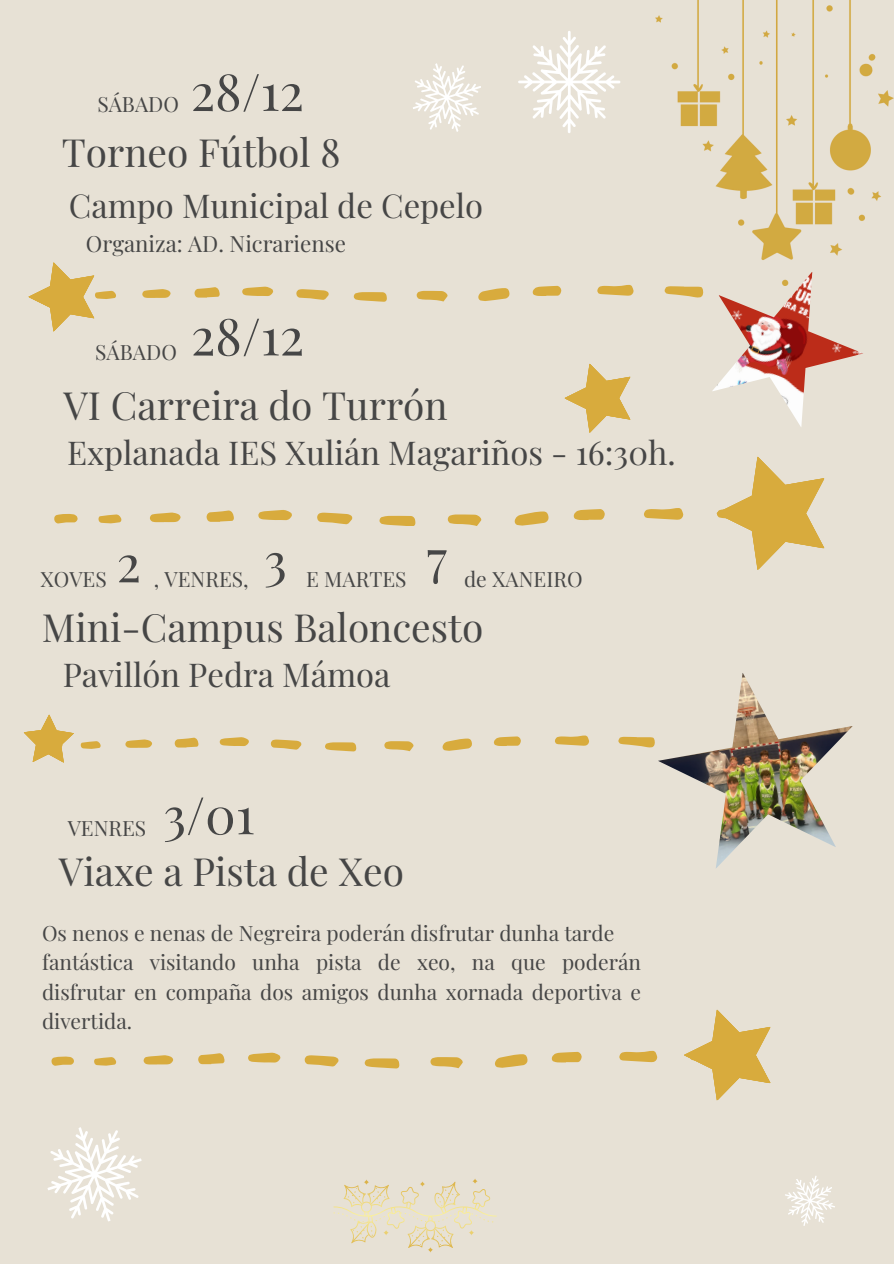
<style>
.page{position:relative;width:894px;height:1264px;background:#fff}
.page>*{position:absolute;margin:0;border:0;box-sizing:border-box;transform-origin:0 0}
.t1{font:51px "Playfair Display";color:#464646}
.t2{font:38.85px "Playfair Display";color:#464646}
.t3{font:32.85px "Playfair Display";color:#464646}
.t4{font:22.35px "Playfair Display";color:#464646}
.t5{font:21px/29.2px "Playfair Display";color:#464646;text-align:justify}
</style>
<div class="page">
<div style="left:0;top:0;width:893px;height:1263px;background:#e7e1d5"></div>
<svg style="left:518px;top:31px;width:102px;height:102px"></svg>
<svg style="left:564px;top:363px;width:67px;height:70px"></svg>
<svg style="left:413px;top:63px;width:68px;height:69px"></svg>
<svg style="left:664px;top:286px;width:39px;height:11px"></svg>
<svg style="left:478px;top:288px;width:32px;height:13px"></svg>
<svg style="left:597px;top:285px;width:36px;height:11px"></svg>
<svg style="left:353px;top:292px;width:34px;height:10px"></svg>
<svg style="left:296px;top:289px;width:33px;height:11px"></svg>
<svg style="left:416px;top:291px;width:31px;height:10px"></svg>
<svg style="left:532px;top:286px;width:29px;height:10px"></svg>
<svg style="left:242px;top:286px;width:31px;height:10px"></svg>
<svg style="left:194px;top:287px;width:26px;height:10px"></svg>
<svg style="left:142px;top:289px;width:29px;height:9px"></svg>
<svg style="left:514px;top:511px;width:35px;height:14px"></svg>
<svg style="left:644px;top:508px;width:39px;height:11px"></svg>
<svg style="left:379px;top:516px;width:36px;height:10px"></svg>
<svg style="left:317px;top:512px;width:35px;height:12px"></svg>
<svg style="left:447px;top:514px;width:34px;height:12px"></svg>
<svg style="left:573px;top:509px;width:32px;height:11px"></svg>
<svg style="left:258px;top:510px;width:34px;height:10px"></svg>
<svg style="left:206px;top:510px;width:28px;height:12px"></svg>
<svg style="left:150px;top:512px;width:31px;height:10px"></svg>
<svg style="left:54px;top:514px;width:24px;height:9px"></svg>
<svg style="left:98px;top:514px;width:24px;height:9px"></svg>
<svg style="left:618px;top:736px;width:37px;height:11px"></svg>
<svg style="left:442px;top:738px;width:30px;height:12px"></svg>
<svg style="left:555px;top:735px;width:34px;height:10px"></svg>
<svg style="left:325px;top:742px;width:31px;height:9px"></svg>
<svg style="left:270px;top:739px;width:32px;height:10px"></svg>
<svg style="left:384px;top:741px;width:29px;height:10px"></svg>
<svg style="left:493px;top:736px;width:28px;height:10px"></svg>
<svg style="left:219px;top:737px;width:30px;height:9px"></svg>
<svg style="left:174px;top:737px;width:24px;height:10px"></svg>
<svg style="left:125px;top:739px;width:27px;height:8px"></svg>
<img style="left:655px;top:0;width:238px;height:260px">
<svg style="left:333px;top:1179px;width:163px;height:73px"></svg>
<svg style="left:716px;top:456px;width:109px;height:114px"></svg>
<img style="left:658px;top:673px;width:194px;height:195px">
<svg style="left:28px;top:262px;width:88px;height:70px"></svg>
<svg style="left:24px;top:714px;width:77px;height:49px"></svg>
<svg style="left:495px;top:1054px;width:33px;height:13px"></svg>
<svg style="left:619px;top:1050px;width:38px;height:12px"></svg>
<svg style="left:364px;top:1058px;width:35px;height:10px"></svg>
<svg style="left:304px;top:1055px;width:35px;height:11px"></svg>
<svg style="left:430px;top:1057px;width:33px;height:11px"></svg>
<svg style="left:551px;top:1051px;width:30px;height:11px"></svg>
<svg style="left:248px;top:1052px;width:32px;height:10px"></svg>
<svg style="left:198px;top:1053px;width:26px;height:11px"></svg>
<svg style="left:143px;top:1055px;width:30px;height:9px"></svg>
<svg style="left:51px;top:1056px;width:23px;height:9px"></svg>
<svg style="left:94px;top:1057px;width:22px;height:8px"></svg>
<svg style="left:684px;top:1009px;width:87px;height:92px"></svg>
<svg style="left:47px;top:1127px;width:95px;height:95px"></svg>
<svg style="left:785px;top:1176px;width:50px;height:50px"></svg>
<img style="left:712px;top:272px;width:151px;height:155px">
<h4 class="t1" style="left:190px;top:56px;width:115px">28/12</h4>
<h2 class="t2" style="left:62px;top:125px;width:280px">Torneo Fútbol 8</h2>
<h3 class="t3" style="left:69px;top:182px;width:416px">Campo Municipal de Cepelo</h3>
<h1 class="t5" style="left:97px;top:88px;width:83px">SÁBADO</h1>
<h3 class="t4" style="left:86px;top:228px;width:261px">Organiza: AD. Nicrariense</h3>
<p class="t5" style="left:95px;top:337px;width:83px">SÁBADO</p>
<p class="t1" style="left:191px;top:300px;width:115px">28/12</p>
<p class="t2" style="left:63px;top:378px;width:385px">VI Carreira do Turrón</p>
<p class="t3" style="left:67px;top:429px;width:610px">Explanada IES Xulián Magariños - 16:30h.</p>
<p class="t1" style="left:426px;top:521px;width:22px">7</p>
<p class="t1" style="left:264px;top:524px;width:24px">3</p>
<p class="t1" style="left:116px;top:527px;width:26px">2</p>
<p class="t2" style="left:42px;top:600px;width:443px">Mini-Campus Baloncesto</p>
<p class="t5" style="left:306px;top:564px;width:102px">E MARTES</p>
<p class="t5" style="left:464px;top:564px;width:120px">de XANEIRO</p>
<p class="t5" style="left:40px;top:564px;width:68px">XOVES</p>
<p class="t5" style="left:154px;top:564px;width:96px">, VENRES,</p>
<p class="t3" style="left:63px;top:651px;width:329px">Pavillón Pedra Mámoa</p>
<h1 class="t1" style="left:163px;top:779px;width:93px">3/01</h1>
<h4 class="t2" style="left:59px;top:844px;width:346px">Viaxe a Pista de Xeo</h4>
<p class="t5" style="left:42px;top:917px;width:573px">Os nenos e nenas de Negreira poderán disfrutar dunha tarde</p>
<h2 class="t5" style="left:42px;top:947px;width:600px">fantástica visitando unha pista de xeo, na que poderán disfrutar en compaña dos amigos dunha xornada deportiva e divertida.</h2>
<p class="t5" style="left:68px;top:813px;width:80px">VENRES</p>
</div>
